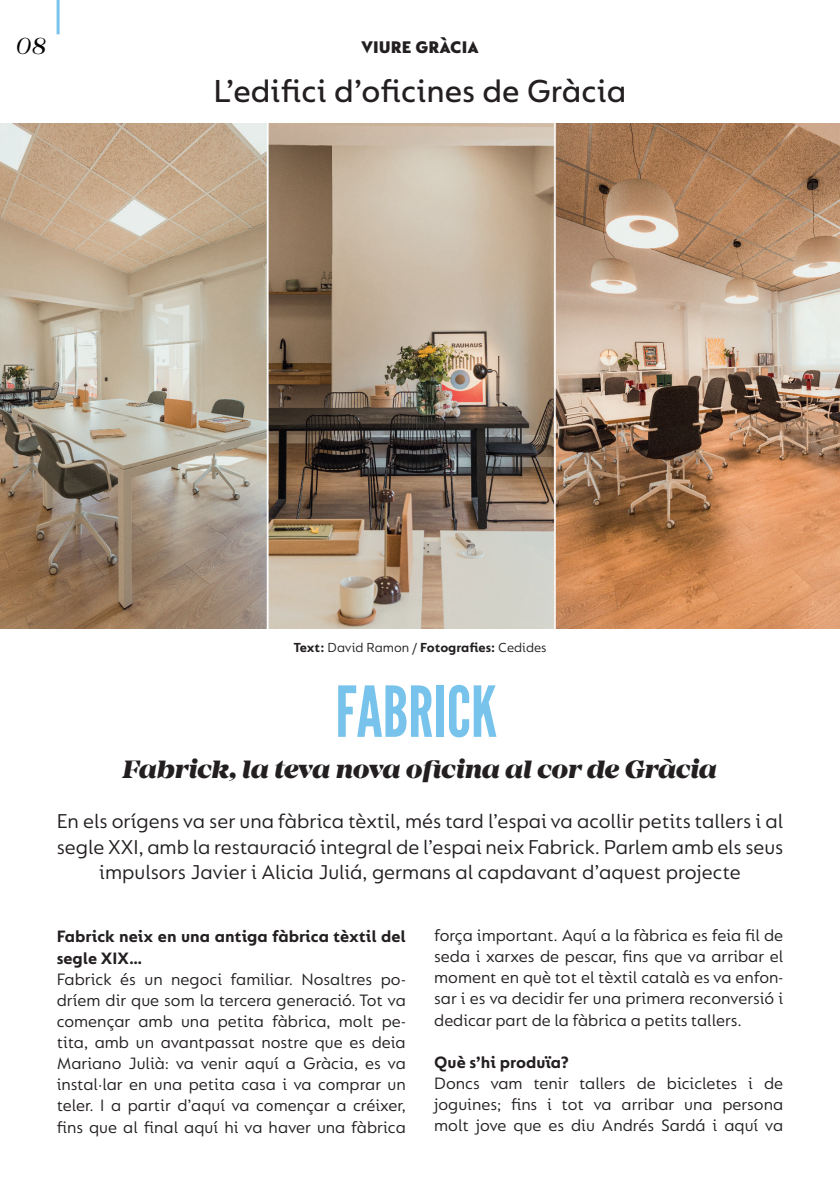
<style>
.page{position:relative;width:840px;height:1191px;background:#fff}
.page>*{position:absolute;margin:0;border:0;box-sizing:border-box;transform-origin:0 0}
.t1{font:70px "League Gothic";color:#78c3ec}
.t2{font:500 34px "FS Lucas Pro";color:#231f20}
.t3{font:italic 800 26px "Mirador";color:#231f20}
.t4{font:italic 24px "Mirador";color:#000}
.t5{font:21.4px/25.6px "FS Lucas Pro";color:#231f20;text-align:center}
.t6{font:900 18px "FS Lucas Pro";color:#231f20}
.t7{font:17.6px/21.2px "FS Lucas Pro";color:#231f20;text-align:justify}
.t8{font:700 17.6px/21.2px "FS Lucas Pro";color:#231f20}
.t9{font:14px "FS Lucas Pro";color:#231f20}
.s1{font-weight:700}
</style>
<div class="page">
<hr style="left:57px;top:0;width:3px;height:34px;background:#78c3ec">
<img style="left:0;top:123px;width:839px;height:505px">
<h3 class="t4" style="left:16px;top:34px;width:32px">08</h3>
<p class="t6" style="left:361px;top:37px;width:119px">VIURE GRÀCIA</p>
<h2 class="t2" style="left:213px;top:71px;width:414px">L’edifici d’oficines de Gràcia</h2>
<p class="t9" style="left:293px;top:639px;width:254px"><span class="s1">Text:</span> David Ramon / <span class="s1">Fotografies:</span> Cedides</p>
<h1 class="t1" style="left:335px;top:671px;width:163px">FABRICK</h1>
<h3 class="t3" style="left:123px;top:756px;width:595px">Fabrick, la teva nova oficina al cor de Gràcia</h3>
<p class="t5" style="left:57px;top:808px;width:727px">En els orígens va ser una fàbrica tèxtil, més tard l’espai va acollir petits tallers i al segle XXI, amb la restauració integral de l’espai neix Fabrick. Parlem amb els seus impulsors Javier i Alicia Juliá, germans al capdavant d’aquest projecte</p>
<p class="t8" style="left:57px;top:926px;width:350px">Fabrick neix en una antiga fàbrica tèxtil del segle XIX…</p>
<p class="t7" style="left:57px;top:968px;width:350px">Fabrick és un negoci familiar. Nosaltres po&shy;dríem dir que som la tercera generació. Tot va començar amb una petita fàbrica, molt pe&shy;tita, amb un avantpassat nostre que es deia Mariano Julià: va venir aquí a Gràcia, es va instal·lar en una petita casa i va comprar un teler. I a partir d’aquí va començar a créixer, fins que al final aquí hi va haver una fàbrica</p>
<p class="t7" style="left:434px;top:925px;width:350px">força important. Aquí a la fàbrica es feia fil de seda i xarxes de pescar, fins que va arribar el moment en què tot el tèxtil català es va enfon&shy;sar i es va decidir fer una primera reconversió i dedicar part de la fàbrica a petits tallers.</p>
<p class="t8" style="left:434px;top:1052px;width:136px">Què s’hi produïa?</p>
<p class="t7" style="left:434px;top:1073px;width:350px">Doncs vam tenir tallers de bicicletes i de joguines; fins i tot va arribar una persona molt jove que es diu Andrés Sardá i aquí va</p>
</div>
